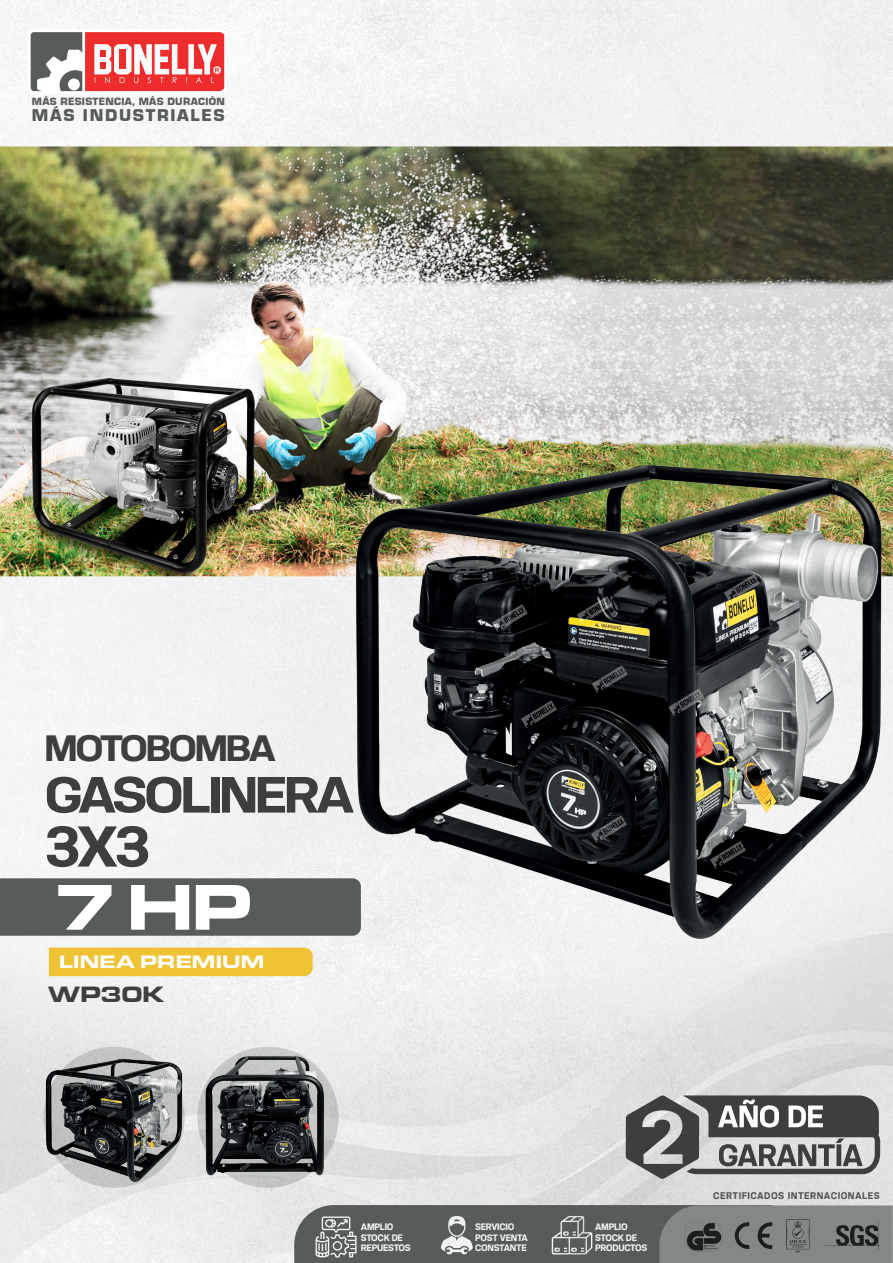
<style>
.page{position:relative;width:893px;height:1263px;background:#fff}
.page>*{position:absolute;margin:0;border:0;box-sizing:border-box;transform-origin:0 0}
.t1{font:700 66.9px "Eurostile Extended";color:#fff}
.t2{font:700 54px "Konsens";color:#3e3e3f;scale:1.12 1}
.t3{font:700 47.85px "Konsens";letter-spacing:-.075em;color:#3e3e3f;scale:1.12 1}
.t4{font:700 34.2px "Konsens";letter-spacing:-.075em;color:#3e3e3f;scale:1.12 1}
.t5{font:700 22.95px "Eurostile Extended";letter-spacing:-.05em;color:#3e3e3f}
.t6{font:700 18.6px "Eurostile Extended";letter-spacing:-.025em;color:#fff}
.t7{font:17.7px "Eurostile Black DTC";letter-spacing:.095em;color:#575b5a}
.t8{font:10.95px "Eurostile Black DTC";letter-spacing:.03em;color:#575b5a}
.t9{font:700 9px "Konsens";letter-spacing:.05em;color:#515455}
.t10{font:700 8.7px/10.5px "Konsens";letter-spacing:-.035em;color:#f2f3f4}
</style>
<div class="page">
<img style="left:0;top:0;width:893px;height:1263px">
<svg style="left:28px;top:29px;width:199px;height:65px"></svg>
<svg style="left:31px;top:32px;width:193px;height:59px"></svg>
<svg style="left:294px;top:1205px;width:599px;height:58px"></svg>
<div style="left:44px;top:1047px;width:141px;height:141px;background:#c2c4c2;border-radius:50%"></div>
<div style="left:0;top:878px;width:342px;height:58px;background:#575c5b"></div>
<div style="left:49px;top:948px;width:264px;height:28px;background:#eec232"></div>
<svg style="left:626px;top:1095px;width:254px;height:84px"></svg>
<img style="left:342px;top:455px;width:551px;height:498px">
<svg style="left:577px;top:596px;width:36px;height:28px"></svg>
<svg style="left:668px;top:689px;width:36px;height:27px"></svg>
<svg style="left:724px;top:697px;width:36px;height:28px"></svg>
<svg style="left:724px;top:574px;width:36px;height:28px"></svg>
<svg style="left:729px;top:752px;width:36px;height:27px"></svg>
<svg style="left:710px;top:841px;width:36px;height:27px"></svg>
<svg style="left:591px;top:815px;width:36px;height:28px"></svg>
<svg style="left:521px;top:700px;width:36px;height:28px"></svg>
<svg style="left:592px;top:665px;width:36px;height:28px"></svg>
<svg style="left:492px;top:604px;width:36px;height:28px"></svg>
<img style="left:42px;top:1056px;width:144px;height:129px">
<svg style="left:103px;top:1093px;width:10px;height:7px"></svg>
<svg style="left:127px;top:1117px;width:24px;height:9px"></svg>
<svg style="left:141px;top:1087px;width:10px;height:7px"></svg>
<svg style="left:143px;top:1133px;width:9px;height:7px"></svg>
<svg style="left:138px;top:1156px;width:9px;height:7px"></svg>
<svg style="left:107px;top:1150px;width:9px;height:7px"></svg>
<svg style="left:89px;top:1120px;width:9px;height:7px"></svg>
<svg style="left:107px;top:1111px;width:9px;height:7px"></svg>
<svg style="left:81px;top:1095px;width:10px;height:7px"></svg>
<img style="left:193px;top:1043px;width:144px;height:144px">
<svg style="left:227px;top:1113px;width:10px;height:8px"></svg>
<svg style="left:240px;top:1163px;width:10px;height:8px"></svg>
<svg style="left:287px;top:1088px;width:10px;height:8px"></svg>
<svg style="left:255px;top:1091px;width:10px;height:8px"></svg>
<svg style="left:291px;top:1150px;width:10px;height:8px"></svg>
<svg style="left:295px;top:1107px;width:11px;height:8px"></svg>
<svg style="left:252px;top:1124px;width:11px;height:7px"></svg>
<svg style="left:225px;top:1091px;width:10px;height:8px"></svg>
<p class="t8" style="left:32px;top:95px;width:195px">MÁS RESISTENCIA, MÁS DURACIÓN</p>
<h3 class="t7" style="left:32px;top:106px;width:194px">MÁS INDUSTRIALES</h3>
<h3 class="t4" style="left:44px;top:727px;width:209px">MOTOBOMBA</h3>
<h3 class="t3" style="left:44px;top:764px;width:279px">GASOLINERA</h3>
<h2 class="t2" style="left:44px;top:812px;width:97px">3X3</h2>
<h1 class="t1" style="left:53px;top:869px;width:202px">7 HP</h1>
<h3 class="t6" style="left:59px;top:951px;width:208px">LINEA PREMIUM</h3>
<h3 class="t5" style="left:48px;top:981px;width:119px">WP30K</h3>
<p class="t10" style="left:361px;top:1221px;width:52px">AMPLIO<br>STOCK DE<br>REPUESTOS</p>
<p class="t10" style="left:475px;top:1221px;width:54px">SERVICIO<br>POST VENTA<br>CONSTANTE</p>
<p class="t10" style="left:595px;top:1221px;width:54px">AMPLIO<br>STOCK DE<br>PRODUCTOS</p>
<p class="t9" style="left:713px;top:1190px;width:168px">CERTIFICADOS INTERNACIONALES</p>
</div>
